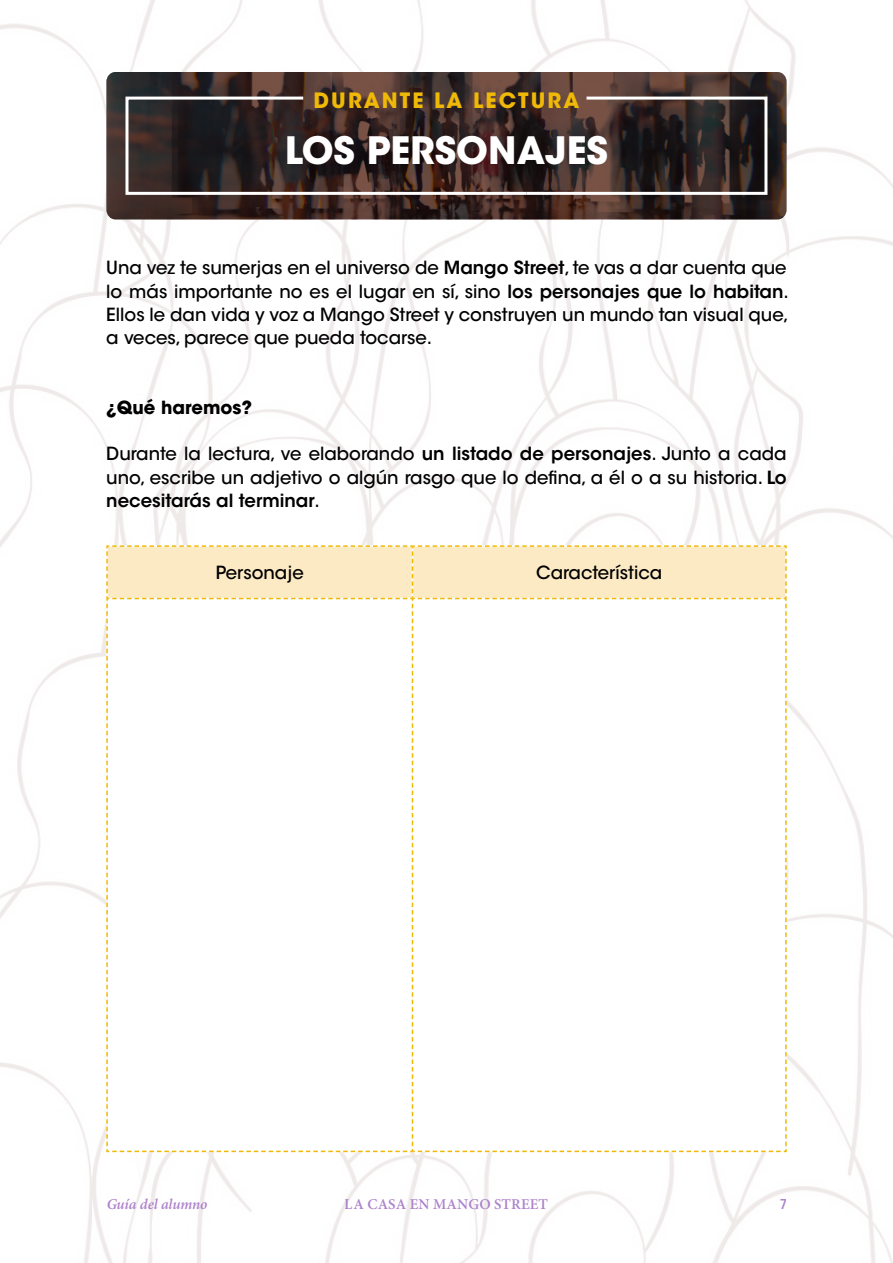
<style>
.page{position:relative;width:893px;height:1263px;background:#fff}
.page>*{position:absolute;margin:0;border:0;box-sizing:border-box;transform-origin:0 0}
.t1{font:700 37.5px "ITC Avant Garde Std";color:#fff}
.t2{font:700 21px "ITC Avant Garde Std";letter-spacing:.1em;color:#f0b907}
.t3{font:500 18px/23.2px "ITC Avant Garde Std";color:#000}
.t4{font:700 18px "ITC Avant Garde Std";color:#000}
.t5{font:600 15px "Minion Pro";letter-spacing:.01em;color:#9963bf}
.t6{font:italic 600 15px "Minion Pro";letter-spacing:-.01em;color:#9963bf}
.t7{font:600 condensed 13.5px "ITC Avant Garde Std";color:#9963bf}
.s1{font-weight:600}
</style>
<div class="page">
<img style="left:0;top:0;width:893px;height:1263px">
<img style="left:106px;top:72px;width:681px;height:147px">
<svg style="left:124px;top:95px;width:645px;height:101px;background:#3e312f"></svg>
<svg style="left:106px;top:545px;width:681px;height:608px"></svg>
<p class="t2" style="left:314px;top:86px;width:267px">DURANTE LA LECTURA</p>
<h1 class="t1" style="left:285px;top:126px;width:325px">LOS PERSONAJES</h1>
<p class="t3" style="left:106px;top:256px;width:684px">Una vez te sumerjas en el universo de <span class="s1">Mango Street</span>, te vas a dar cuenta que lo más importante no es el lugar en sí, sino <span class="s1">los personajes que lo habitan</span>.<br>Ellos le dan vida y voz a Mango Street y construyen un mundo tan visual que, a veces, parece que pueda tocarse.</p>
<p class="t4" style="left:106px;top:396px;width:147px">¿Qué haremos?</p>
<p class="t3" style="left:106px;top:442px;width:682px;text-align:justify">Durante la lectura, ve elaborando <span class="s1">un listado de personajes</span>. Junto a cada uno, escribe un adjetivo o algún rasgo que lo defina, a él o a su historia. <span class="s1">Lo necesitarás al terminar</span>.</p>
<p class="t3" style="left:216px;top:561px;width:90px">Personaje</p>
<p class="t3" style="left:536px;top:561px;width:128px">Característica</p>
<p class="t6" style="left:106px;top:1195px;width:103px">Guía del alumno</p>
<p class="t5" style="left:345px;top:1195px;width:205px">LA CASA EN MANGO STREET</p>
<p class="t7" style="left:779px;top:1196px;width:9px">7</p>
</div>
